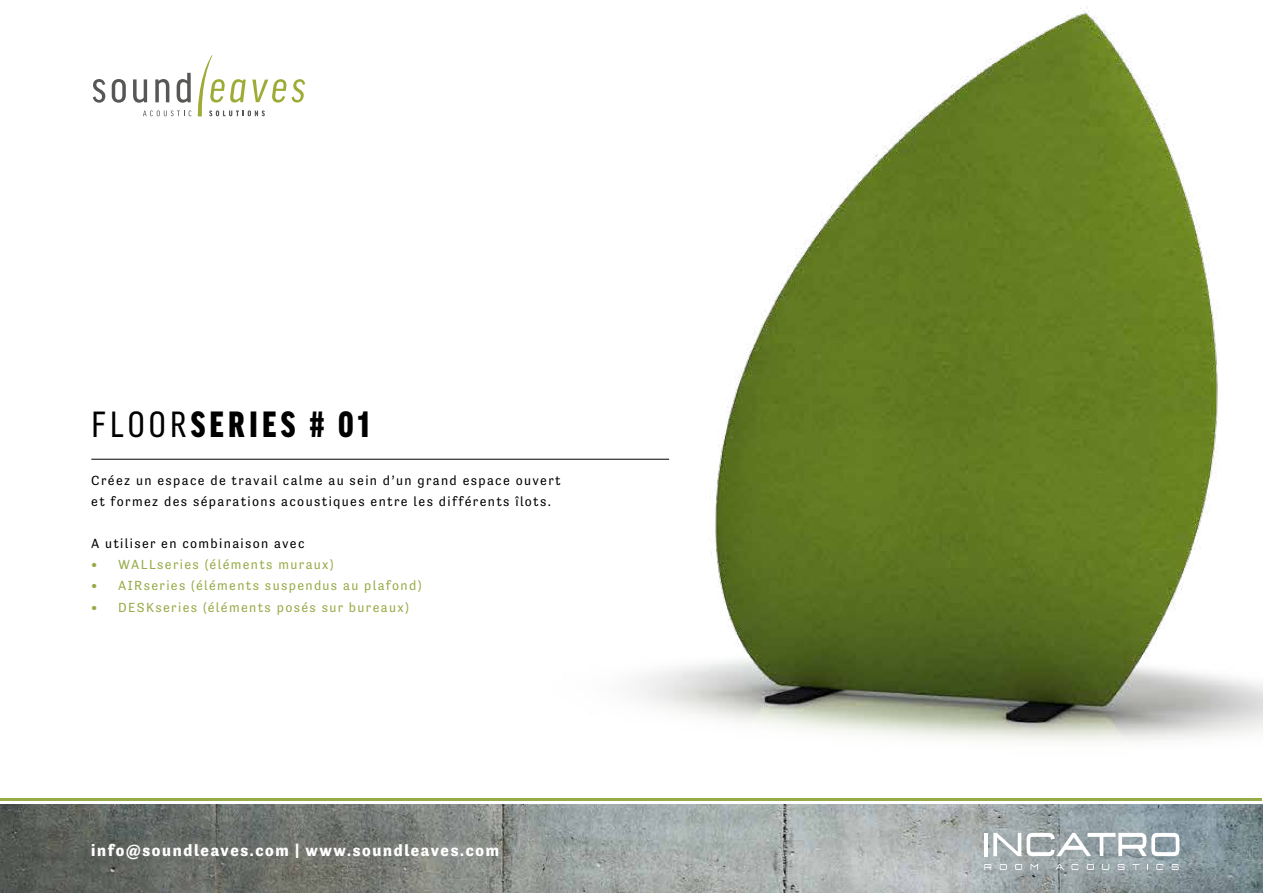
<style>
.page{position:relative;width:1263px;height:893px;background:#fff}
.page>*{position:absolute;margin:0;border:0;box-sizing:border-box;transform-origin:0 0}
.t1{font:900 condensed 38.85px "Good Headline Pro";letter-spacing:.11em;color:#000}
.t2{font:700 16.5px "Tenso";letter-spacing:.1em;color:#fff}
.t3{font:13.5px/21px "Tenso";letter-spacing:.1em;color:#000}
.t4{font:13.5px "Tenso";letter-spacing:.1em;color:#97ab48}
.s1{font-weight:400}
</style>
<div class="page">
<img style="left:91px;top:6px;width:1172px;height:735px">
<svg style="left:93px;top:79px;width:12px;height:24px"></svg>
<svg style="left:112px;top:79px;width:14px;height:24px"></svg>
<svg style="left:133px;top:79px;width:14px;height:24px"></svg>
<svg style="left:155px;top:79px;width:14px;height:23px"></svg>
<svg style="left:177px;top:73px;width:14px;height:30px"></svg>
<svg style="left:292px;top:79px;width:13px;height:24px"></svg>
<svg style="left:143px;top:110px;width:48px;height:6px"></svg>
<svg style="left:197px;top:55px;width:89px;height:61px"></svg>
<img style="left:1px;top:804px;width:1261px;height:88px">
<hr style="left:1px;top:798px;width:1261px;height:3px;background:#97ab48">
<hr style="left:91px;top:459px;width:578px;height:1px;background:#000">
<svg style="left:984px;top:864px;width:7px;height:6px"></svg>
<svg style="left:1000px;top:864px;width:7px;height:6px"></svg>
<svg style="left:1015px;top:864px;width:7px;height:6px"></svg>
<svg style="left:1030px;top:864px;width:8px;height:6px"></svg>
<svg style="left:1055px;top:864px;width:9px;height:6px"></svg>
<svg style="left:1071px;top:864px;width:7px;height:6px"></svg>
<svg style="left:1087px;top:864px;width:7px;height:6px"></svg>
<svg style="left:1102px;top:864px;width:7px;height:6px"></svg>
<svg style="left:1117px;top:864px;width:8px;height:6px"></svg>
<svg style="left:1132px;top:864px;width:7px;height:6px"></svg>
<svg style="left:1156px;top:864px;width:7px;height:6px"></svg>
<svg style="left:1171px;top:864px;width:8px;height:6px"></svg>
<hr style="left:984px;top:833px;width:4px;height:23px;background:#fff">
<svg style="left:993px;top:833px;width:186px;height:23px"></svg>
<h1 class="t1" style="left:91px;top:404px;width:279px"><span class="s1">FLOOR</span>SERIES # 01</h1>
<p class="t3" style="left:91px;top:470px;width:471px">Créez un espace de travail calme au sein d’un grand espace ouvert et formez des séparations acoustiques entre les différents îlots.</p>
<p class="t3" style="left:91px;top:533px;width:215px">A utiliser en combinaison avec</p>
<p class="t4" style="left:91px;top:557px;width:244px">• WALLseries (éléments muraux)</p>
<p class="t4" style="left:91px;top:578px;width:332px">• AIRseries (éléments suspendus au plafond)</p>
<p class="t4" style="left:91px;top:599px;width:319px">• DESKseries (éléments posés sur bureaux)</p>
<p class="t2" style="left:91px;top:841px;width:409px">info@soundleaves.com | www.soundleaves.com</p>
</div>
